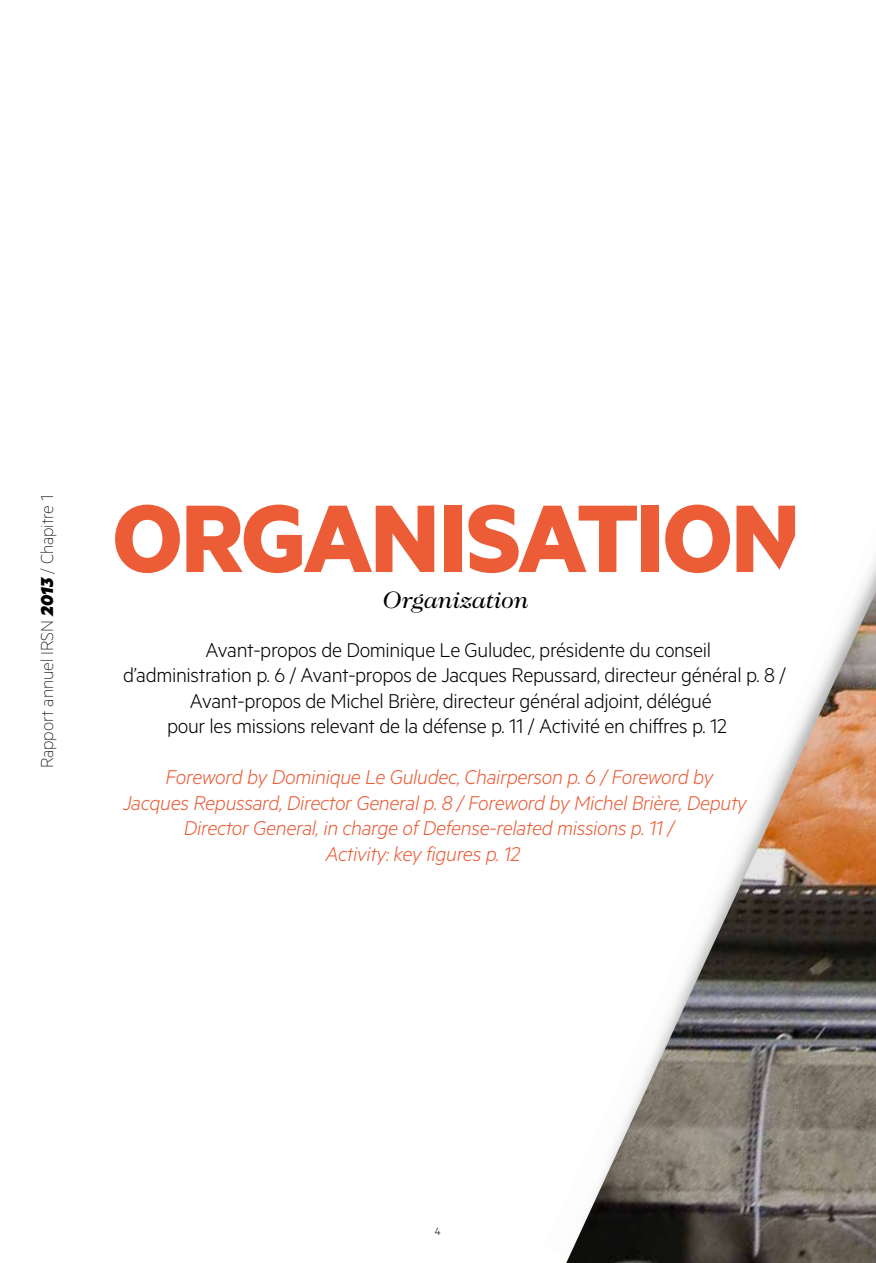
<style>
.page{position:relative;width:876px;height:1263px;background:#fff}
.page>*{position:absolute;margin:0;border:0;box-sizing:border-box;transform-origin:0 0}
.t1{font:700 108px "Metric";letter-spacing:-.02em;color:#eb5c37}
.t2{font:italic 24px "Caslon Two Twenty Four";color:#000}
.t3{font:300 22.5px "Metric";letter-spacing:-.015em;color:#000}
.t4{font:italic 300 22.5px "Metric";letter-spacing:-.015em;color:#eb5c37}
.t5{font:100 19.5px "Metric";letter-spacing:-.01em;color:#000}
.t6{font:300 12px "Metric";color:#000}
.s1{font-weight:900;font-style:italic}
</style>
<div class="page">
<img style="left:566px;top:592px;width:310px;height:671px">
<p class="t5" style="left:36px;top:768px;width:275px;rotate:-90deg">Rapport annuel IRSN <span class="s1">2013</span> / Chapitre 1</p>
<h1 class="t1" style="left:113px;top:472px;width:689px">ORGANISATION</h1>
<p class="t2" style="left:383px;top:586px;width:147px">Organization</p>
<p class="t3" style="left:206px;top:637px;width:507px">Avant-propos de Dominique Le Guludec, présidente du conseil</p>
<p class="t3" style="left:123px;top:662px;width:664px">d’administration p. 6 / Avant-propos de Jacques Repussard, directeur général p. 8 /</p>
<p class="t3" style="left:190px;top:688px;width:523px">Avant-propos de Michel Brière, directeur général adjoint, délégué</p>
<p class="t3" style="left:167px;top:713px;width:561px">pour les missions relevant de la défense p. 11 / Activité en chiffres p. 12</p>
<p class="t4" style="left:166px;top:764px;width:549px">Foreword by Dominique Le Guludec, Chairperson p. 6 / Foreword by</p>
<p class="t4" style="left:123px;top:790px;width:625px">Jacques Repussard, Director General p. 8 / Foreword by Michel Brière, Deputy</p>
<p class="t4" style="left:184px;top:815px;width:492px">Director General, in charge of Defense-related missions p. 11 /</p>
<p class="t4" style="left:326px;top:841px;width:196px">Activity: key figures p. 12</p>
<p class="t6" style="left:435px;top:1224px;width:7px">4</p>
</div>
